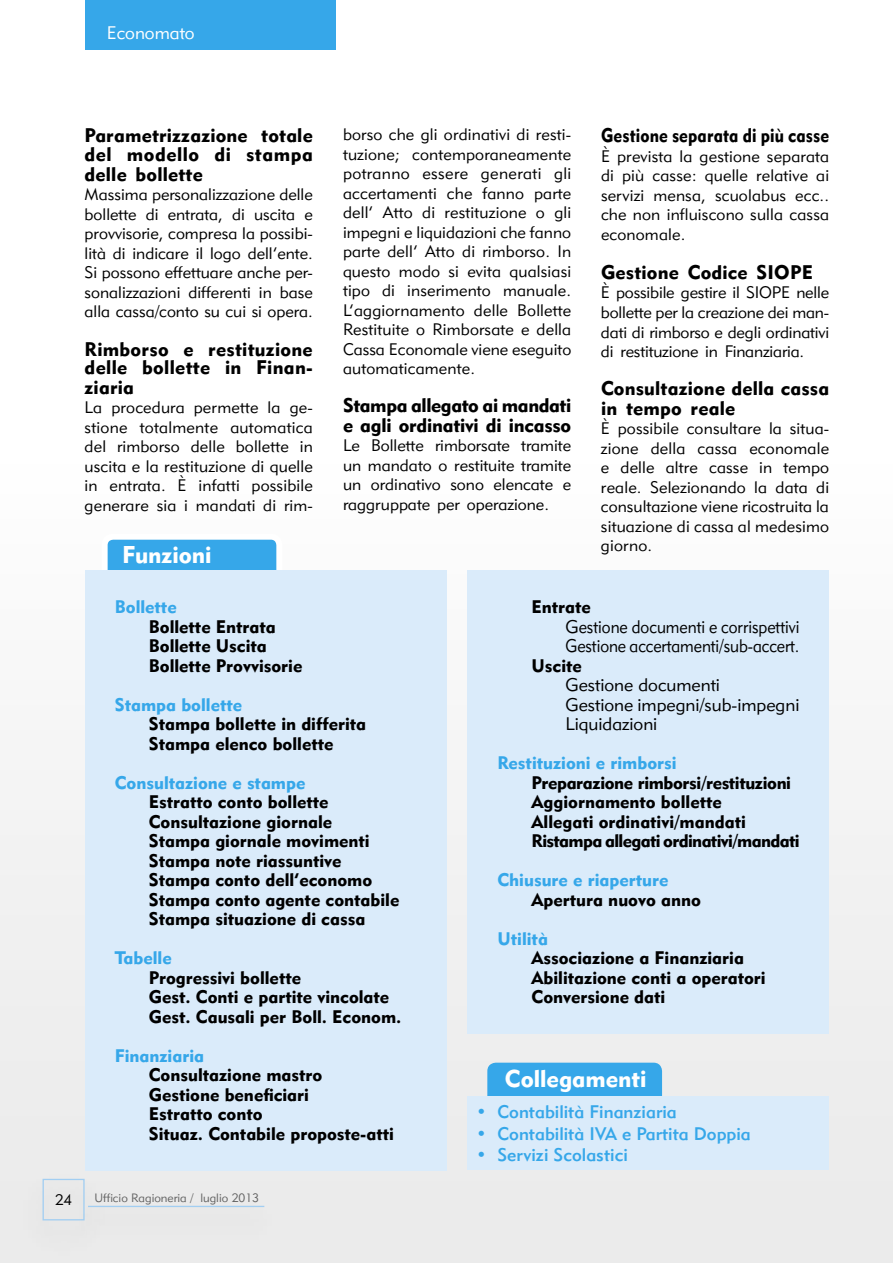
<style>
.page{position:relative;width:893px;height:1263px;background:#fff}
.page>*{position:absolute;margin:0;border:0;box-sizing:border-box;transform-origin:0 0}
.t1{font:24px "Geometric 415 BT Black A";color:#fff}
.t2{font:19.5px/19.2px "Geometric 415 BT Black A";letter-spacing:.01em;color:#000;text-align:justify}
.t3{font:19.5px/19.5px "Geometric 415 BT Black A";letter-spacing:-.015em;color:#000}
.t4{font:19.5px "Geometric 415 BT Black A";letter-spacing:.01em;color:#000;scale:.86 1}
.t5{font:18px/19.5px "Geometric 415 BT Black A";color:#000}
.t6{font:18px/19.5px "Geometric 415 BT Lite A";color:#000}
.t7{font:18px/19.5px "Geometric 415 BT Black A";letter-spacing:-.02em;color:#000}
.t8{font:18px "Geometric 415 BT Black A";color:#36a7e9}
.t9{font:18px "Geometric 415 BT Medium A";color:#36a7e9}
.t10{font:18px "Geometric 415 BT Lite A";color:#fff}
.t11{font:16.5px/19.5px "Geometric 415 BT Lite A";letter-spacing:.005em;color:#000;text-align:justify}
.t12{font:15px "Geometric 415 BT Lite A";color:#000}
.t13{font:12px "Geometric 415 BT Lite A";color:#636363}
</style>
<div class="page">
<div style="left:0;top:0;width:893px;height:1263px;background:linear-gradient(to bottom,#fff,#eaebeb)"></div>
<div style="left:19px;top:1170px;width:89px;height:89px;background:#e9e9ea"></div>
<div style="left:43px;top:1179px;width:42px;height:41px;border:1px solid #a2cef2"></div>
<div style="left:69px;top:1197px;width:214px;height:49px;background:#e9e9e9"></div>
<hr style="left:88px;top:1206px;width:176px;height:1px;background:#a2cef2">
<div style="left:105px;top:537px;width:174px;height:43px;background:#36a7e9;border-radius:9px"></div>
<div style="left:102px;top:534px;width:180px;height:49px;border:6px solid #fff;border-radius:9px"></div>
<div style="left:85px;top:570px;width:361px;height:600px;background:#daebfa"></div>
<div style="left:468px;top:570px;width:361px;height:463px;background:#daebfa"></div>
<div style="left:487px;top:1063px;width:175px;height:42px;background:#36a7e9;border-radius:9px"></div>
<div style="left:468px;top:1096px;width:361px;height:74px;background:#daebfa"></div>
<div style="left:86px;top:0;width:250px;height:49px;background:#36a7e9"></div>
<p class="t10" style="left:107px;top:22px;width:89px">Economato</p>
<p class="t2" style="left:85px;top:126px;width:230px">Parametrizzazione totale del modello di stampa delle bollette</p>
<p class="t11" style="left:85px;top:184px;width:230px">Massima personalizzazione delle bollette di entrata, di uscita e provvisorie, compresa la possibi&shy;lità di indicare il logo dell’ente.<br>Si possono effettuare anche per&shy;sonalizzazioni differenti in base alla cassa/conto su cui si opera.</p>
<p class="t2" style="left:85px;top:339px;width:230px">Rimborso e restituzione delle bollette in Finan&shy;ziaria</p>
<p class="t11" style="left:85px;top:397px;width:230px">La procedura permette la ge&shy;stione totalmente automatica del rimborso delle bollette in uscita e la restituzione di quelle in entrata. È infatti possibile generare sia i mandati di rim-</p>
<h1 class="t1" style="left:122px;top:539px;width:91px">Funzioni</h1>
<p class="t11" style="left:343px;top:124px;width:230px">borso che gli ordinativi di resti&shy;tuzione; contemporaneamente potranno essere generati gli accertamenti che fanno parte dell’ Atto di restituzione o gli impegni e liquidazioni che fanno parte dell’ Atto di rimborso. In questo modo si evita qualsiasi tipo di inserimento manuale.<br>L’aggiornamento delle Bollette Restituite o Rimborsate e della Cassa Economale viene eseguito automaticamente.</p>
<p class="t3" style="left:343px;top:396px;width:230px">Stampa allegato ai mandati e agli ordinativi di incasso</p>
<p class="t11" style="left:343px;top:436px;width:230px">Le Bollette rimborsate tramite un mandato o restituite tramite un ordinativo sono elencate e raggruppate per operazione.</p>
<p class="t4" style="left:601px;top:124px;width:267px">Gestione separata di più casse</p>
<p class="t11" style="left:601px;top:146px;width:230px">È prevista la gestione separata di più casse: quelle relative ai servizi mensa, scuolabus ecc.. che non influiscono sulla cassa economale.</p>
<p class="t2" style="left:601px;top:262px;width:213px">Gestione Codice SIOPE</p>
<p class="t11" style="left:601px;top:283px;width:230px">È possibile gestire il SIOPE nelle bollette per la creazione dei man&shy;dati di rimborso e degli ordinativi di restituzione in Finanziaria.</p>
<p class="t2" style="left:601px;top:378px;width:230px">Consultazione della cassa in tempo reale</p>
<p class="t11" style="left:601px;top:418px;width:230px">È possibile consultare la situa&shy;zione della cassa economale e delle altre casse in tempo reale. Selezionando la data di consultazione viene ricostruita la situazione di cassa al medesimo giorno.</p>
<p class="t8" style="left:115px;top:596px;width:63px">Bollette</p>
<p class="t5" style="left:149px;top:616px;width:155px">Bollette Entrata<br>Bollette Uscita<br>Bollette Provvisorie</p>
<p class="t8" style="left:115px;top:693px;width:129px">Stampa bollette</p>
<p class="t5" style="left:149px;top:714px;width:219px">Stampa bollette in differita<br>Stampa elenco bollette</p>
<p class="t8" style="left:115px;top:771px;width:192px">Consultazione e stampe</p>
<p class="t5" style="left:149px;top:792px;width:252px">Estratto conto bollette<br>Consultazione giornale<br>Stampa giornale movimenti<br>Stampa note riassuntive<br>Stampa conto dell’economo<br>Stampa conto agente contabile<br>Stampa situazione di cassa</p>
<p class="t8" style="left:115px;top:947px;width:58px">Tabelle</p>
<p class="t5" style="left:149px;top:967px;width:254px">Progressivi bollette<br>Gest. Conti e partite vincolate<br>Gest. Causali per Boll. Econom.</p>
<p class="t8" style="left:115px;top:1044px;width:91px">Finanziaria</p>
<p class="t5" style="left:149px;top:1065px;width:247px">Consultazione mastro<br>Gestione beneficiari<br>Estratto conto<br>Situaz. Contabile proposte-atti</p>
<p class="t12" style="left:55px;top:1190px;width:19px">24</p>
<p class="t13" style="left:94px;top:1190px;width:166px">Ufficio Ragioneria / luglio 2013</p>
<p class="t5" style="left:532px;top:597px;width:61px">Entrate</p>
<p class="t6" style="left:566px;top:616px;width:235px">Gestione documenti e corrispettivi<br>Gestione accertamenti/sub-accert.</p>
<p class="t5" style="left:532px;top:655px;width:52px">Uscite</p>
<p class="t6" style="left:566px;top:675px;width:235px">Gestione documenti<br>Gestione impegni/sub-impegni<br>Liquidazioni</p>
<p class="t8" style="left:497px;top:752px;width:181px">Restituzioni e rimborsi</p>
<p class="t7" style="left:532px;top:772px;width:270px">Preparazione rimborsi/restituzioni Aggiornamento bollette<br>Allegati ordinativi/mandati Ristampa allegati ordinativi/mandati</p>
<p class="t8" style="left:497px;top:869px;width:172px">Chiusure e riaperture</p>
<p class="t5" style="left:532px;top:889px;width:171px">Apertura nuovo anno</p>
<p class="t8" style="left:497px;top:927px;width:52px">Utilità</p>
<p class="t5" style="left:532px;top:948px;width:236px">Associazione a Finanziaria<br>Abilitazione conti a operatori<br>Conversione dati</p>
<h1 class="t1" style="left:505px;top:1064px;width:143px">Collegamenti</h1>
<p class="t9" style="left:476px;top:1101px;width:202px">• Contabilità Finanziaria</p>
<p class="t9" style="left:476px;top:1122px;width:276px">• Contabilità IVA e Partita Doppia</p>
<p class="t9" style="left:476px;top:1144px;width:153px">• Servizi Scolastici</p>
</div>
